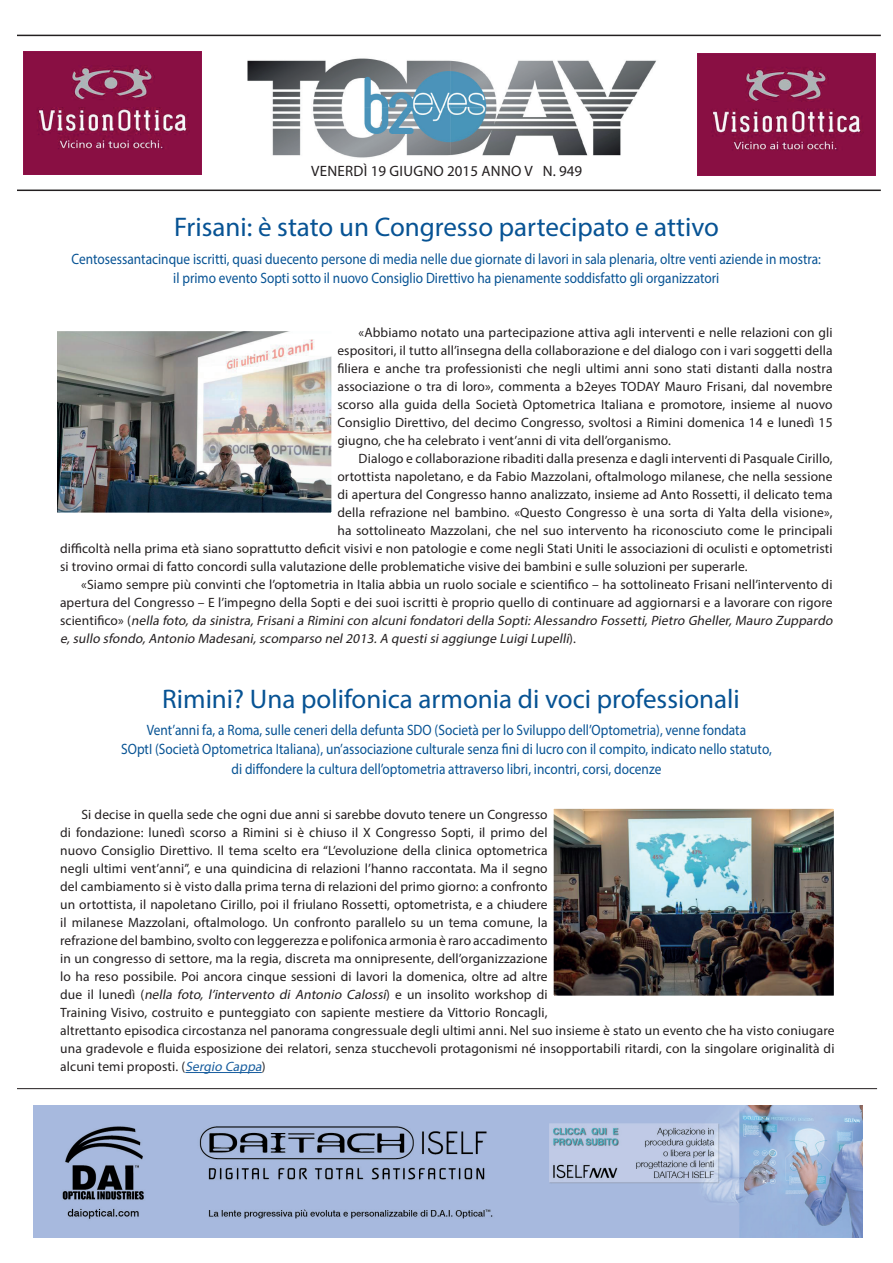
<style>
.page{position:relative;width:893px;height:1263px;background:#fff}
.page>*{position:absolute;margin:0;border:0;box-sizing:border-box;transform-origin:0 0}
.t1{font:27px "Myriad Pro";color:#075394}
.t2{font:15px/19.5px "Myriad Pro";color:#075394;text-align:center;scale:.89 1}
.t3{font:15px "Myriad Pro";letter-spacing:.02em;color:#231f20}
.t4{font:13.5px/18px "Myriad Pro";letter-spacing:.01em;color:#231f20;text-align:justify}
.t5{font:italic 13.5px "Myriad Pro";color:#231f20}
.s1{font-style:normal}
.s2{font-style:italic}
.s3{font-style:italic;color:#175d9e}
</style>
<div class="page">
<img style="left:247px;top:58px;width:409px;height:100px">
<img style="left:34px;top:1106px;width:829px;height:131px">
<hr style="left:17px;top:1088px;width:860px;height:1px;background:#231f20">
<img style="left:697px;top:54px;width:179px;height:122px">
<img style="left:23px;top:52px;width:179px;height:122px">
<hr style="left:17px;top:190px;width:864px;height:1px;background:#231f20">
<hr style="left:17px;top:35px;width:864px;height:1px;background:#231f20">
<hr style="left:185px;top:1072px;width:77px;height:1px;background:#175d9e">
<img style="left:58px;top:332px;width:272px;height:180px">
<div style="left:51px;top:325px;width:286px;height:194px;border:6px solid #fff"></div>
<img style="left:555px;top:810px;width:278px;height:185px">
<div style="left:548px;top:803px;width:292px;height:199px;border:6px solid #fff"></div>
<p class="t3" style="left:311px;top:162px;width:273px">VENERDÌ 19 GIUGNO 2015 ANNO V N. 949</p>
<h1 class="t1" style="left:174px;top:210px;width:546px">Frisani: è stato un Congresso partecipato e attivo</h1>
<p class="t2" style="left:72px;top:249px;width:843px">Centosessantacinque iscritti, quasi duecento persone di media nelle due giornate di lavori in sala plenaria, oltre venti aziende in mostra: il primo evento Sopti sotto il nuovo Consiglio Direttivo ha pienamente soddisfatto gli organizzatori</p>
<p class="t4" style="left:337px;top:323px;width:497px;text-indent:21px">«Abbiamo notato una partecipazione attiva agli interventi e nelle relazioni con gli espositori, il tutto all’insegna della collaborazione e del dialogo con i vari soggetti della filiera e anche tra professionisti che negli ultimi anni sono stati distanti dalla nostra associazione o tra di loro», commenta a b2eyes TODAY Mauro Frisani, dal novembre scorso alla guida della Società Optometrica Italiana e promotore, insieme al nuovo Consiglio Direttivo, del decimo Congresso, svoltosi a Rimini domenica 14 e lunedì 15 giugno, che ha celebrato i vent’anni di vita dell’organismo.</p>
<p class="t4" style="left:359px;top:449px;width:475px">Dialogo e collaborazione ribaditi dalla presenza e dagli interventi di Pasquale Cirillo,</p>
<p class="t4" style="left:337px;top:467px;width:497px">ortottista napoletano, e da Fabio Mazzolani, oftalmologo milanese, che nella sessione</p>
<p class="t4" style="left:337px;top:485px;width:497px">di apertura del Congresso hanno analizzato, insieme ad Anto Rossetti, il delicato tema</p>
<p class="t4" style="left:337px;top:503px;width:497px">della refrazione nel bambino. «Questo Congresso è una sorta di Yalta della visione»,</p>
<p class="t4" style="left:337px;top:521px;width:497px">ha sottolineato Mazzolani, che nel suo intervento ha riconosciuto come le principali</p>
<p class="t4" style="left:60px;top:539px;width:774px">difficoltà nella prima età siano soprattutto deficit visivi e non patologie e come negli Stati Uniti le associazioni di oculisti e optometristi</p>
<p class="t4" style="left:60px;top:557px;width:689px">si trovino ormai di fatto concordi sulla valutazione delle problematiche visive dei bambini e sulle soluzioni per superarle.</p>
<p class="t4" style="left:81px;top:575px;width:753px">«Siamo sempre più convinti che l’optometria in Italia abbia un ruolo sociale e scientifico – ha sottolineato Frisani nell’intervento di</p>
<p class="t4" style="left:60px;top:593px;width:774px">apertura del Congresso – E l’impegno della Sopti e dei suoi iscritti è proprio quello di continuare ad aggiornarsi e a lavorare con rigore</p>
<p class="t5" style="left:60px;top:612px;width:777px"><span class="s1">s c i e n t i fi c o » (</span> nella foto,da sinistra,Frisania Riminicon alcunifondatoridella Sopti:Alessandro Fossetti,Pietro Gheller,Mauro Zuppardo</p>
<p class="t5" style="left:60px;top:630px;width:517px">e,sullo sfondo,Antonio Madesani,scomparso nel2013.A questisiaggiunge LuigiLupelli<span class="s1">) .</span></p>
<h1 class="t1" style="left:162px;top:682px;width:579px">Rimini? Una polifonica armonia di voci professionali</h1>
<p class="t2" style="left:121px;top:719px;width:732px">Vent’anni fa, a Roma, sulle ceneri della defunta SDO (Società per lo Sviluppo dell’Optometria), venne fondata<br>SOptI (Società Optometrica Italiana), un’associazione culturale senza fini di lucro con il compito, indicato nello statuto, di diffondere la cultura dell’optometria attraverso libri, incontri, corsi, docenze</p>
<p class="t4" style="left:60px;top:805px;width:776px;text-align:left;text-indent:21px">Si decise in quella sede che ogni due anni si sarebbe dovuto tenere un Congresso<br>di fondazione: lunedì scorso a Rimini si è chiuso il X Congresso Sopti, il primo del<br>nuovo Consiglio Direttivo. Il tema scelto era “L’evoluzione della clinica optometrica<br>negli ultimi vent’anni”, e una quindicina di relazioni l’hanno raccontata. Ma il segno<br>del cambiamento si è visto dalla prima terna di relazioni del primo giorno: a confronto<br>un ortottista, il napoletano Cirillo, poi il friulano Rossetti, optometrista, e a chiudere<br>il milanese Mazzolani, oftalmologo. Un confronto parallelo su un tema comune, la<br>refrazione del bambino, svolto con leggerezza e polifonica armonia è raro accadimento<br>in un congresso di settore, ma la regia, discreta ma onnipresente, dell’organizzazione<br>lo ha reso possibile. Poi ancora cinque sessioni di lavori la domenica, oltre ad altre<br>d u e i l l u n e dì ( <span class="s2">nella foto, l’intervento di Antonio Calossi</span>) e u n i n s o l i t o wo r ks h o p d i<br>Training Visivo, costruito e punteggiato con sapiente mestiere da Vittorio Roncagli,<br>altrettanto episodica circostanza nel panorama congressuale degli ultimi anni. Nel suo insieme è stato un evento che ha visto coniugare una gradevole e fluida esposizione dei relatori, senza stucchevoli protagonismi né insopportabili ritardi, con la singolare originalità di alcuni temi proposti. (<span class="s3">Sergio Cappa</span>)</p>
</div>
